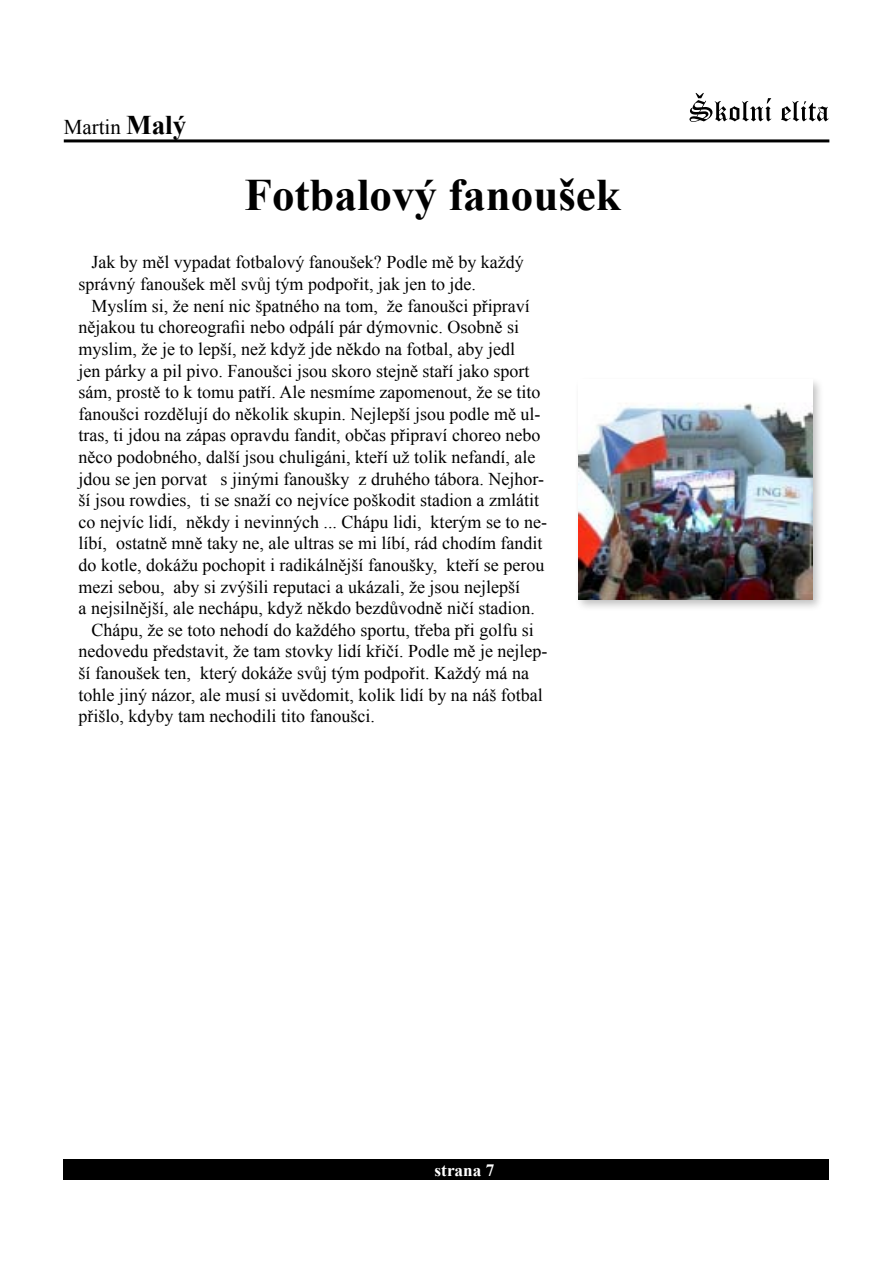
<style>
.page{position:relative;width:893px;height:1263px;background:#fff}
.page>*{position:absolute;margin:0;border:0;box-sizing:border-box;transform-origin:0 0}
.t1{font:700 45px "Times New Roman";color:#000}
.t2{font:21px "Times New Roman";color:#000}
.t3{font:18px/21.6px "Times New Roman";color:#000}
.t4{font:700 17.25px "Times New Roman";color:#fff}
.s1{font-weight:700;font-size:27px}
</style>
<div class="page">
<div style="left:64px;top:1159px;width:765px;height:21px;background:#000"></div>
<svg style="left:689px;top:93px;width:140px;height:29px"></svg>
<hr style="left:64px;top:139px;width:765px;height:3px;background:#000">
<div style="left:574px;top:376px;width:257px;height:242px;background:#000;opacity:.25"></div>
<img style="left:578px;top:380px;width:234px;height:220px">
<p class="t2" style="left:64px;top:113px;width:124px">Martin <span class="s1">Malý</span></p>
<h1 class="t1" style="left:245px;top:163px;width:378px">Fotbalový fanoušek</h1>
<p class="t3" style="left:79px;top:251px;width:447px;text-indent:13px">Jak by měl vypadat fotbalový fanoušek? Podle mě by každý správný fanoušek měl svůj tým podpořit, jak jen to jde.</p>
<p class="t3" style="left:91px;top:295px;width:440px">Myslím si, že není nic špatného na tom, že fanoušci připraví</p>
<p class="t3" style="left:79px;top:316px;width:442px">nějakou tu choreografii nebo odpálí pár dýmovnic. Osobně si</p>
<p class="t3" style="left:79px;top:338px;width:438px">myslim, že je to lepší, než když jde někdo na fotbal, aby jedl</p>
<p class="t3" style="left:79px;top:359px;width:452px">jen párky a pil pivo. Fanoušci jsou skoro stejně staří jako sport</p>
<p class="t3" style="left:79px;top:381px;width:463px">sám, prostě to k tomu patří. Ale nesmíme zapomenout, že se tito</p>
<p class="t3" style="left:79px;top:403px;width:463px">fanoušci rozdělují do několik skupin. Nejlepší jsou podle mě ul-</p>
<p class="t3" style="left:79px;top:424px;width:463px">tras, ti jdou na zápas opravdu fandit, občas připraví choreo nebo</p>
<p class="t3" style="left:79px;top:446px;width:458px">něco podobného, další jsou chuligáni, kteří už tolik nefandí, ale</p>
<p class="t3" style="left:79px;top:467px;width:467px">jdou se jen porvat s jinými fanoušky z druhého tábora. Nejhor-</p>
<p class="t3" style="left:79px;top:489px;width:462px">ší jsou rowdies, ti se snaží co nejvíce poškodit stadion a zmlátit</p>
<p class="t3" style="left:79px;top:511px;width:470px">co nejvíc lidí, někdy i nevinných ... Chápu lidi, kterým se to ne-</p>
<p class="t3" style="left:79px;top:532px;width:465px">líbí, ostatně mně taky ne, ale ultras se mi líbí, rád chodím fandit</p>
<p class="t3" style="left:79px;top:554px;width:467px">do kotle, dokážu pochopit i radikálnější fanoušky, kteří se perou</p>
<p class="t3" style="left:79px;top:575px;width:443px">mezi sebou, aby si zvýšili reputaci a ukázali, že jsou nejlepší</p>
<p class="t3" style="left:79px;top:597px;width:458px">a nejsilnější, ale nechápu, když někdo bezdůvodně ničí stadion.</p>
<p class="t3" style="left:91px;top:619px;width:444px">Chápu, že se toto nehodí do každého sportu, třeba při golfu si</p>
<p class="t3" style="left:79px;top:640px;width:470px">nedovedu představit, že tam stovky lidí křičí. Podle mě je nejlep-</p>
<p class="t3" style="left:79px;top:662px;width:452px">ší fanoušek ten, který dokáže svůj tým podpořit. Každý má na</p>
<p class="t3" style="left:79px;top:683px;width:466px">tohle jiný názor, ale musí si uvědomit, kolik lidí by na náš fotbal</p>
<p class="t3" style="left:79px;top:705px;width:298px">přišlo, kdyby tam nechodili tito fanoušci.</p>
<p class="t4" style="left:435px;top:1158px;width:61px">strana 7</p>
</div>
